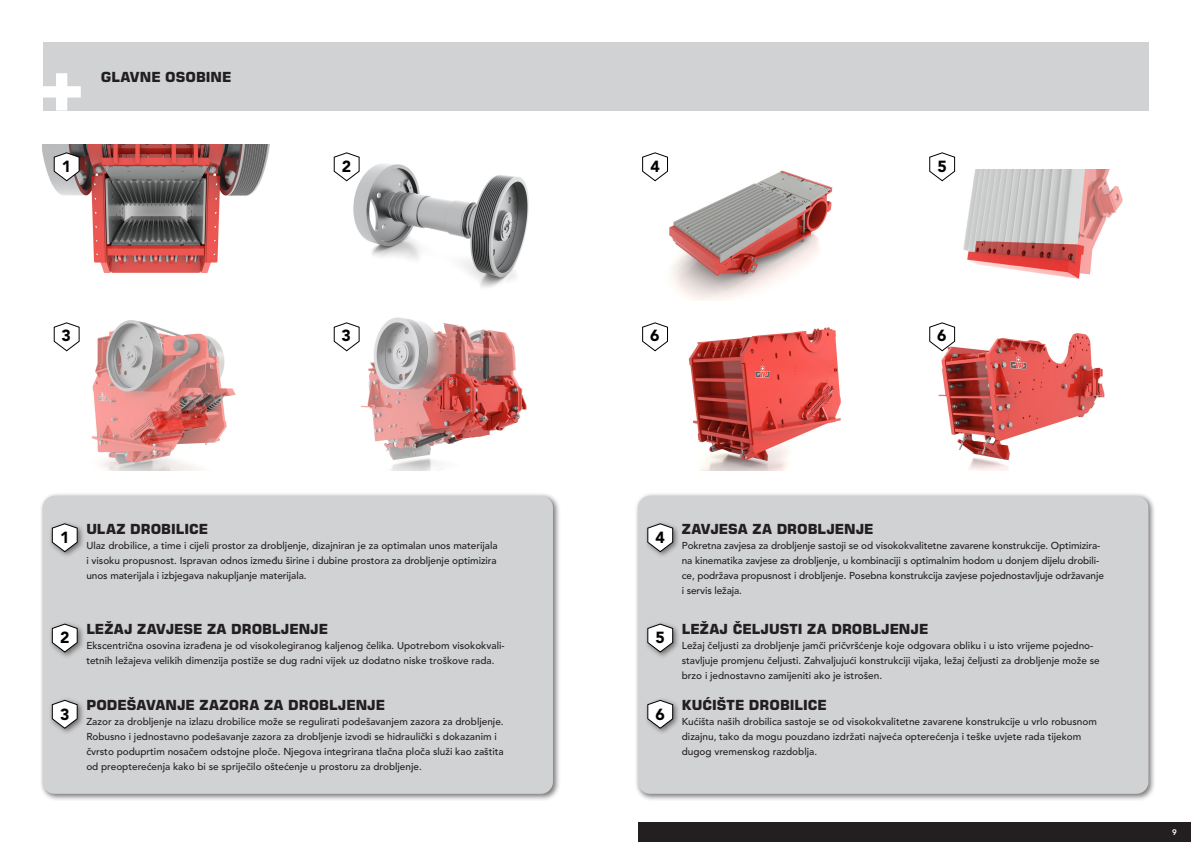
<style>
.page{position:relative;width:1191px;height:842px;background:#fff}
.page>*{position:absolute;margin:0;border:0;box-sizing:border-box;transform-origin:0 0}
.t1{font:900 16px "Avenir LT Pro";color:#000}
.t2{font:700 14px "Eurostile LT Pro";color:#231f20}
.t3{font:500 10px/15px "Avenir LT Pro";color:#231f20}
.t4{font:800 8px "Avenir LT Pro";color:#fff}
</style>
<div class="page">
<div style="left:638px;top:822px;width:553px;height:20px;background:#231f20"></div>
<div style="left:43px;top:43px;width:1105px;height:68px;background:#d1d2d4"></div>
<svg style="left:43px;top:73px;width:38px;height:38px"></svg>
<div style="left:39px;top:492px;width:521px;height:309px;background:#231f20;opacity:.6"></div>
<div style="left:43px;top:496px;width:510px;height:298px;background:#d1d2d4;border-radius:12px"></div>
<div style="left:634px;top:492px;width:522px;height:309px;background:#231f20;opacity:.6"></div>
<div style="left:638px;top:496px;width:510px;height:298px;background:#d1d2d4;border-radius:12px"></div>
<div style="left:49px;top:520px;width:36px;height:39px;background:#231f20;opacity:.6"></div>
<svg style="left:52px;top:523px;width:26px;height:29px"></svg>
<div style="left:644px;top:520px;width:36px;height:39px;background:#231f20;opacity:.6"></div>
<svg style="left:647px;top:523px;width:26px;height:29px"></svg>
<div style="left:49px;top:621px;width:36px;height:38px;background:#231f20;opacity:.6"></div>
<svg style="left:52px;top:623px;width:26px;height:30px"></svg>
<div style="left:644px;top:621px;width:36px;height:38px;background:#231f20;opacity:.6"></div>
<svg style="left:647px;top:623px;width:26px;height:30px"></svg>
<div style="left:49px;top:697px;width:36px;height:38px;background:#231f20;opacity:.6"></div>
<svg style="left:52px;top:700px;width:26px;height:29px"></svg>
<div style="left:644px;top:697px;width:36px;height:38px;background:#231f20;opacity:.6"></div>
<svg style="left:647px;top:700px;width:26px;height:29px"></svg>
<img style="left:43px;top:145px;width:226px;height:127px">
<img style="left:333px;top:156px;width:196px;height:132px">
<img style="left:942px;top:170px;width:181px;height:109px">
<img style="left:654px;top:170px;width:179px;height:130px">
<img style="left:53px;top:320px;width:183px;height:150px">
<img style="left:688px;top:327px;width:153px;height:143px">
<svg style="left:54px;top:322px;width:26px;height:29px"></svg>
<svg style="left:642px;top:322px;width:26px;height:29px"></svg>
<svg style="left:54px;top:152px;width:26px;height:29px"></svg>
<svg style="left:642px;top:152px;width:26px;height:29px"></svg>
<svg style="left:334px;top:152px;width:26px;height:29px"></svg>
<svg style="left:929px;top:152px;width:26px;height:29px"></svg>
<img style="left:333px;top:317px;width:194px;height:153px">
<svg style="left:334px;top:322px;width:26px;height:29px"></svg>
<img style="left:938px;top:327px;width:167px;height:143px">
<svg style="left:929px;top:322px;width:26px;height:29px"></svg>
<p class="t2" style="left:101px;top:68px;width:132px">GLAVNE OSOBINE</p>
<p class="t1" style="left:62px;top:157px;width:11px">1</p>
<p class="t1" style="left:342px;top:157px;width:11px">2</p>
<p class="t1" style="left:650px;top:157px;width:11px">4</p>
<p class="t1" style="left:937px;top:157px;width:11px">5</p>
<p class="t1" style="left:62px;top:325px;width:11px">3</p>
<p class="t1" style="left:650px;top:325px;width:11px">6</p>
<p class="t1" style="left:342px;top:325px;width:11px">3</p>
<p class="t1" style="left:937px;top:325px;width:11px">6</p>
<p class="t1" style="left:60px;top:528px;width:11px">1</p>
<p class="t2" style="left:86px;top:520px;width:123px">ULAZ DROBILICE</p>
<p class="t3" style="left:86px;top:538px;width:413px;text-align:justify">Ulaz drobilice, a time i cijeli prostor za drobljenje, dizajniran je za optimalan unos materijala i visoku propusnost. Ispravan odnos između širine i dubine prostora za drobljenje optimizira unos materijala i izbjegava nakupljanje materijala.</p>
<p class="t1" style="left:655px;top:528px;width:11px">4</p>
<p class="t2" style="left:682px;top:520px;width:193px">ZAVJESA ZA DROBLJENJE</p>
<p class="t3" style="left:682px;top:538px;width:423px">Pokretna zavjesa za drobljenje sastoji se od visokokvalitetne zavarene konstrukcije. Optimizira&shy;na kinematika zavjese za drobljenje, u kombinaciji s optimalnim hodom u donjem dijelu drobili&shy;ce, podržava propusnost i drobljenje. Posebna konstrukcija zavjese pojednostavljuje održavanje i servis ležaja.</p>
<p class="t1" style="left:60px;top:628px;width:11px">2</p>
<p class="t2" style="left:86px;top:620px;width:243px">LEŽAJ ZAVJESE ZA DROBLJENJE</p>
<p class="t3" style="left:86px;top:638px;width:420px">Ekscentrična osovina izrađena je od visokolegiranog kaljenog čelika. Upotrebom visokokvali&shy;tetnih ležajeva velikih dimenzija postiže se dug radni vijek uz dodatno niske troškove rada.</p>
<p class="t1" style="left:655px;top:628px;width:11px">5</p>
<p class="t2" style="left:682px;top:620px;width:248px">LEŽAJ ČELJUSTI ZA DROBLJENJE</p>
<p class="t3" style="left:682px;top:638px;width:419px">Ležaj čeljusti za drobljenje jamči pričvršćenje koje odgovara obliku i u isto vrijeme pojedno&shy;stavljuje promjenu čeljusti. Zahvaljujući konstrukciji vijaka, ležaj čeljusti za drobljenje može se brzo i jednostavno zamijeniti ako je istrošen.</p>
<p class="t1" style="left:60px;top:704px;width:11px">3</p>
<p class="t2" style="left:86px;top:696px;width:300px">PODEŠAVANJE ZAZORA ZA DROBLJENJE</p>
<p class="t3" style="left:86px;top:714px;width:419px">Zazor za drobljenje na izlazu drobilice može se regulirati podešavanjem zazora za drobljenje.<br>Robusno i jednostavno podešavanje zazora za drobljenje izvodi se hidraulički s dokazanim i čvrsto poduprtim nosačem odstojne ploče. Njegova integrirana tlačna ploča služi kao zaštita od preopterećenja kako bi se spriječilo oštećenje u prostoru za drobljenje.</p>
<p class="t1" style="left:655px;top:704px;width:11px">6</p>
<p class="t2" style="left:682px;top:696px;width:146px">KUĆIŠTE DROBILICE</p>
<p class="t3" style="left:682px;top:714px;width:416px">Kućišta naših drobilica sastoje se od visokokvalitetne zavarene konstrukcije u vrlo robusnom dizajnu, tako da mogu pouzdano izdržati najveća opterećenja i teške uvjete rada tijekom dugog vremenskog razdoblja.</p>
<p class="t4" style="left:1172px;top:827px;width:6px">9</p>
</div>
